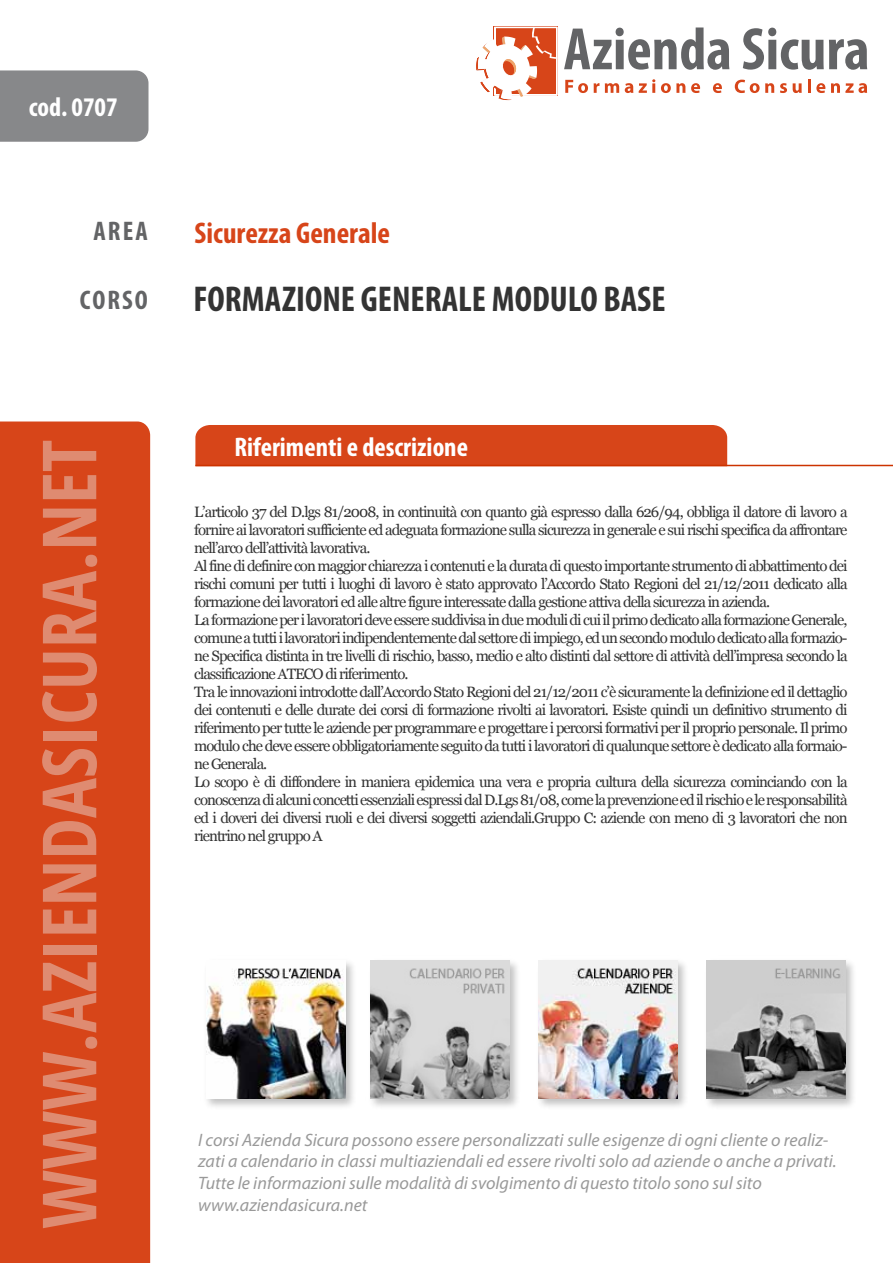
<style>
.page{position:relative;width:893px;height:1263px;background:#fff}
.page>*{position:absolute;margin:0;border:0;box-sizing:border-box;transform-origin:0 0}
.t1{font:700 condensed 36px "Myriad Pro";color:#333}
.t2{font:700 condensed 30px "Myriad Pro";color:#d74519}
.t3{font:700 condensed 27px "Myriad Pro";color:#fff}
.t4{font:700 condensed 27px "Myriad Pro";letter-spacing:.075em;color:#636466}
.t5{font:italic 18px/21.6px "Myriad Pro";color:#999}
.t6{font:15px/18px "Georgia";letter-spacing:-.065em;color:#333}
</style>
<div class="page">
<div style="left:195px;top:425px;width:532px;height:40px;background:#d74519"></div>
<hr style="left:195px;top:465px;width:698px;height:1px;background:#c30">
<svg style="left:494px;top:26px;width:64px;height:70px"></svg>
<svg style="left:476px;top:27px;width:81px;height:73px"></svg>
<svg style="left:565px;top:80px;width:23px;height:13px"></svg>
<svg style="left:594px;top:83px;width:5px;height:10px"></svg>
<svg style="left:605px;top:83px;width:14px;height:10px"></svg>
<svg style="left:625px;top:83px;width:8px;height:10px"></svg>
<svg style="left:639px;top:79px;width:16px;height:14px"></svg>
<svg style="left:661px;top:83px;width:24px;height:10px"></svg>
<svg style="left:691px;top:83px;width:9px;height:10px"></svg>
<svg style="left:713px;top:83px;width:9px;height:10px"></svg>
<svg style="left:735px;top:80px;width:39px;height:13px"></svg>
<svg style="left:780px;top:83px;width:7px;height:10px"></svg>
<svg style="left:793px;top:83px;width:9px;height:10px"></svg>
<hr style="left:808px;top:79px;width:3px;height:14px;background:#d74519">
<svg style="left:816px;top:83px;width:9px;height:10px"></svg>
<svg style="left:831px;top:83px;width:36px;height:10px"></svg>
<svg style="left:564px;top:28px;width:165px;height:42px"></svg>
<svg style="left:743px;top:28px;width:124px;height:42px"></svg>
<div style="left:0;top:421px;width:150px;height:842px;background:#d74519"></div>
<svg style="left:43px;top:962px;width:54px;height:266px;background:#db6845"></svg>
<div style="left:43px;top:945px;width:53px;height:9px;background:#df8b71"></div>
<svg style="left:43px;top:909px;width:53px;height:24px"></svg>
<svg style="left:43px;top:864px;width:53px;height:38px;background:#dc7455"></svg>
<svg style="left:42px;top:749px;width:55px;height:106px;background:#db6a47"></svg>
<div style="left:43px;top:731px;width:53px;height:10px;background:#df8b71"></div>
<svg style="left:42px;top:653px;width:55px;height:69px;background:#da6643"></svg>
<svg style="left:43px;top:555px;width:54px;height:88px;background:#da6744"></svg>
<svg style="left:43px;top:509px;width:53px;height:37px;background:#dc7555"></svg>
<svg style="left:43px;top:441px;width:53px;height:58px;background:#db6845"></svg>
<div style="left:0;top:70px;width:148px;height:72px;background:#87888a"></div>
<img style="left:207px;top:962px;width:146px;height:145px">
<img style="left:206px;top:962px;width:139px;height:136px">
<img style="left:370px;top:962px;width:148px;height:145px">
<img style="left:370px;top:960px;width:140px;height:138px">
<img style="left:706px;top:960px;width:140px;height:138px">
<img style="left:538px;top:962px;width:148px;height:145px">
<img style="left:538px;top:960px;width:140px;height:138px">
<h3 class="t3" style="left:29px;top:90px;width:90px">cod. 0707</h3>
<h3 class="t4" style="left:94px;top:214px;width:56px">AREA</h3>
<h2 class="t2" style="left:194px;top:214px;width:197px">Sicurezza Generale</h2>
<h3 class="t4" style="left:80px;top:283px;width:69px">CORSO</h3>
<h1 class="t1" style="left:193px;top:277px;width:474px">FORMAZIONE GENERALE MODULO BASE</h1>
<h3 class="t3" style="left:234px;top:431px;width:235px">Riferimenti e descrizione</h3>
<p class="t6" style="left:194px;top:503px;width:655px">L’articolo 37 del D.lgs 81/2008, in continuità con quanto già espresso dalla 626/94, obbliga il datore di lavoro a fornire ai lavoratori sufficiente ed adeguata formazione sulla sicurezza in generale e sui rischi specifica da affrontare nell’arco dell’attività lavorativa.<br>Al fine di definire con maggior chiarezza i contenuti e la durata di questo importante strumento di abbattimento dei rischi comuni per tutti i luoghi di lavoro è stato approvato l’Accordo Stato Regioni del 21/12/2011 dedicato alla formazione dei lavoratori ed alle altre figure interessate dalla gestione attiva della sicurezza in azienda.<br>La formazione per i lavoratori deve essere suddivisa in due moduli di cui il primo dedicato alla formazione Generale, comune a tutti i lavoratori indipendentemente dal settore di impiego, ed un secondo modulo dedicato alla formazio&shy;ne Specifica distinta in tre livelli di rischio, basso, medio e alto distinti dal settore di attività dell’impresa secondo la classificazione ATECO di riferimento.<br>Tra le innovazioni introdotte dall’Accordo Stato Regioni del 21/12/2011 c’è sicuramente la definizione ed il dettaglio dei contenuti e delle durate dei corsi di formazione rivolti ai lavoratori. Esiste quindi un definitivo strumento di riferimento per tutte le aziende per programmare e progettare i percorsi formativi per il proprio personale. Il primo modulo che deve essere obbligatoriamente seguito da tutti i lavoratori di qualunque settore è dedicato alla formaio&shy;ne Generala.<br>Lo scopo è di diffondere in maniera epidemica una vera e propria cultura della sicurezza cominciando con la conoscenza di alcuni concetti essenziali espressi dal D.Lgs 81/08, come la prevenzione ed il rischio e le responsabilità ed i doveri dei diversi ruoli e dei diversi soggetti aziendali.Gruppo C: aziende con meno di 3 lavoratori che non rientrino nel gruppo A</p>
<p class="t5" style="left:198px;top:1129px;width:640px">I corsi Azienda Sicura possono essere personalizzati sulle esigenze di ogni cliente o realiz&shy;zati a calendario in classi multiaziendali ed essere rivolti solo ad aziende o anche a privati.<br>Tutte le informazioni sulle modalità di svolgimento di questo titolo sono sul sito www.aziendasicura.net</p>
</div>
